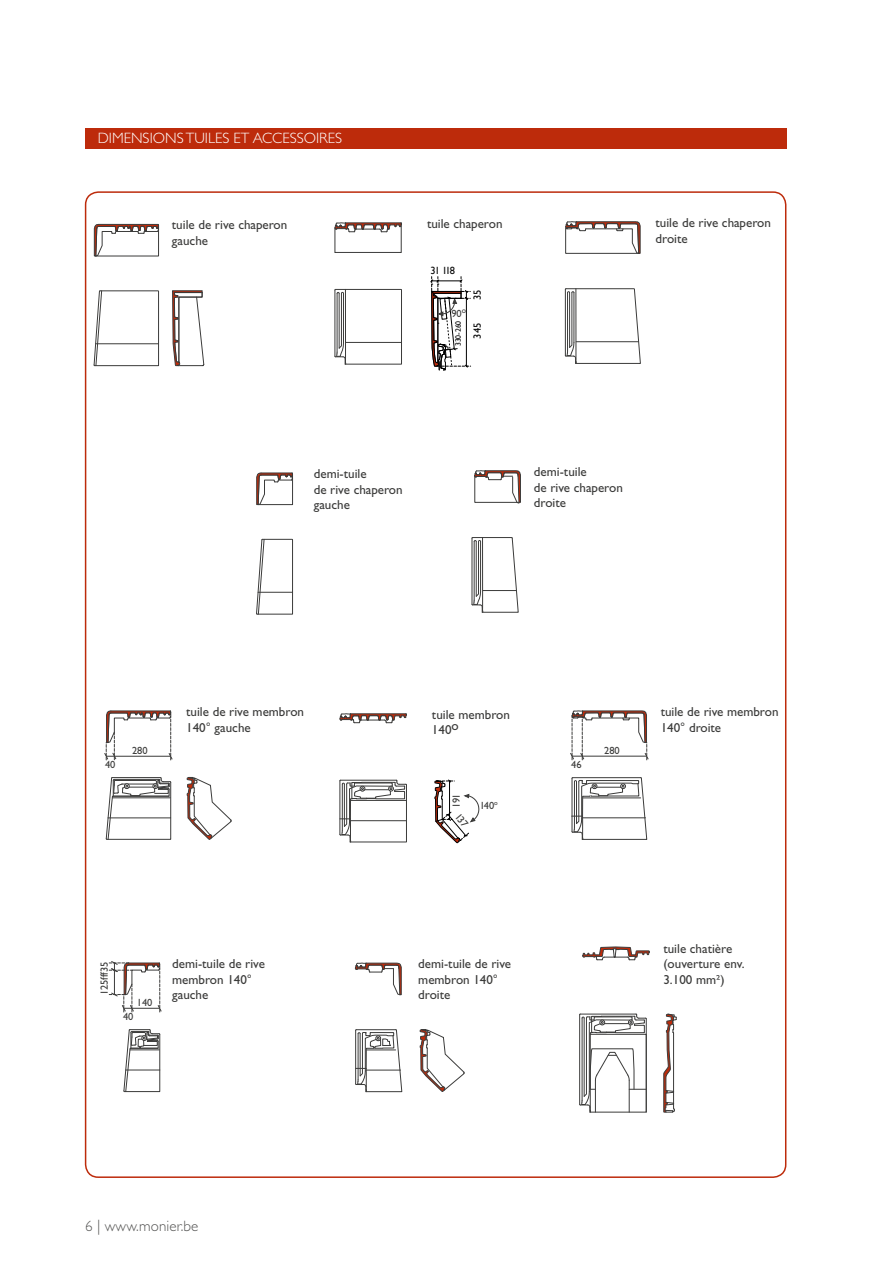
<style>
.page{position:relative;width:893px;height:1263px;background:#fff}
.page>*{position:absolute;margin:0;border:0;box-sizing:border-box;transform-origin:0 0}
.t1{font:300 15px "Gill Sans Std";color:#fff}
.t2{font:300 15px "Gill Sans Std";letter-spacing:.01em;color:#575756}
.t3{font:13.05px/15.6px "Gill Sans Std";color:#3b3b3a}
.t4{font:10.5px "Gill Sans Std";color:#3b3b3a}
.t5{font:10.5px "Gill Sans";letter-spacing:-.04em;color:#090909}
.t6{font:7.8px "Gill Sans";letter-spacing:-.01em;color:#090909}
</style>
<div class="page">
<div style="left:85px;top:128px;width:702px;height:20px;background:#bd2b0b"></div>
<svg style="left:334px;top:222px;width:68px;height:31px"></svg>
<svg style="left:106px;top:777px;width:65px;height:63px"></svg>
<svg style="left:104px;top:710px;width:69px;height:50px"></svg>
<svg style="left:187px;top:777px;width:45px;height:63px"></svg>
<svg style="left:571px;top:777px;width:76px;height:63px"></svg>
<svg style="left:570px;top:710px;width:79px;height:50px"></svg>
<svg style="left:339px;top:713px;width:68px;height:10px"></svg>
<hr style="left:351px;top:713px;width:55px;height:1px;background:#3b3b3a">
<svg style="left:339px;top:779px;width:68px;height:64px"></svg>
<svg style="left:93px;top:290px;width:66px;height:76px"></svg>
<svg style="left:172px;top:290px;width:32px;height:77px"></svg>
<svg style="left:94px;top:224px;width:65px;height:33px"></svg>
<svg style="left:256px;top:472px;width:37px;height:33px"></svg>
<svg style="left:565px;top:221px;width:76px;height:33px"></svg>
<svg style="left:123px;top:1029px;width:37px;height:63px"></svg>
<svg style="left:109px;top:961px;width:53px;height:51px"></svg>
<svg style="left:419px;top:1029px;width:46px;height:63px"></svg>
<svg style="left:355px;top:962px;width:47px;height:33px"></svg>
<svg style="left:355px;top:1029px;width:47px;height:63px"></svg>
<svg style="left:582px;top:946px;width:68px;height:15px"></svg>
<svg style="left:663px;top:1013px;width:14px;height:100px"></svg>
<svg style="left:579px;top:1013px;width:68px;height:100px"></svg>
<svg style="left:256px;top:539px;width:37px;height:76px"></svg>
<svg style="left:334px;top:289px;width:68px;height:76px"></svg>
<svg style="left:471px;top:537px;width:48px;height:76px"></svg>
<svg style="left:565px;top:288px;width:76px;height:76px"></svg>
<svg style="left:430px;top:276px;width:91px;height:228px"></svg>
<svg style="left:434px;top:779px;width:45px;height:64px"></svg>
<p class="t1" style="left:98px;top:130px;width:246px">DIMENSIONS TUILES ET ACCESSOIRES</p>
<p class="t3" style="left:172px;top:217px;width:117px">tuile de rive chaperon gauche</p>
<p class="t3" style="left:427px;top:216px;width:77px">tuile chaperon</p>
<p class="t5" style="left:430px;top:264px;width:26px">31 118</p>
<p class="t5" style="left:471px;top:300px;width:12px;rotate:-90deg">35</p>
<p class="t5" style="left:471px;top:339px;width:17px;rotate:-90deg">345</p>
<p class="t4" style="left:451px;top:308px;width:16px">90<sup>o</sup></p>
<p class="t6" style="left:454px;top:346px;width:27px;rotate:-90deg">330-260</p>
<p class="t3" style="left:656px;top:215px;width:117px">tuile de rive chaperon droite</p>
<p class="t3" style="left:314px;top:466px;width:90px">demi-tuile<br>de rive chaperon gauche</p>
<p class="t3" style="left:534px;top:464px;width:90px">demi-tuile<br>de rive chaperon droite</p>
<p class="t4" style="left:105px;top:758px;width:12px">40</p>
<p class="t4" style="left:132px;top:745px;width:17px">280</p>
<p class="t3" style="left:186px;top:704px;width:119px">tuile de rive membron<br>140° gauche</p>
<p class="t3" style="left:432px;top:707px;width:79px">tuile membron<br>140o</p>
<p class="t4" style="left:450px;top:808px;width:16px;rotate:-90deg">191</p>
<p class="t4" style="left:480px;top:800px;width:20px">140<sup>o</sup></p>
<p class="t4" style="left:98px;top:995px;width:35px;rotate:-90deg">125fff35</p>
<p class="t3" style="left:172px;top:956px;width:94px">demi-tuile de rive membron 140° gauche</p>
<p class="t3" style="left:418px;top:956px;width:94px">demi-tuile de rive membron 140° droite</p>
<p class="t4" style="left:137px;top:997px;width:17px">140</p>
<p class="t4" style="left:123px;top:1010px;width:12px">40</p>
<p class="t4" style="left:571px;top:758px;width:12px">46</p>
<p class="t4" style="left:604px;top:745px;width:17px">280</p>
<p class="t3" style="left:661px;top:704px;width:119px">tuile de rive membron<br>140° droite</p>
<p class="t3" style="left:663px;top:940px;width:83px">tuile chatière (ouverture env.<br>3.100 mm2)</p>
<p class="t2" style="left:85px;top:1217px;width:115px">6 | www.monier.be</p>
</div>
